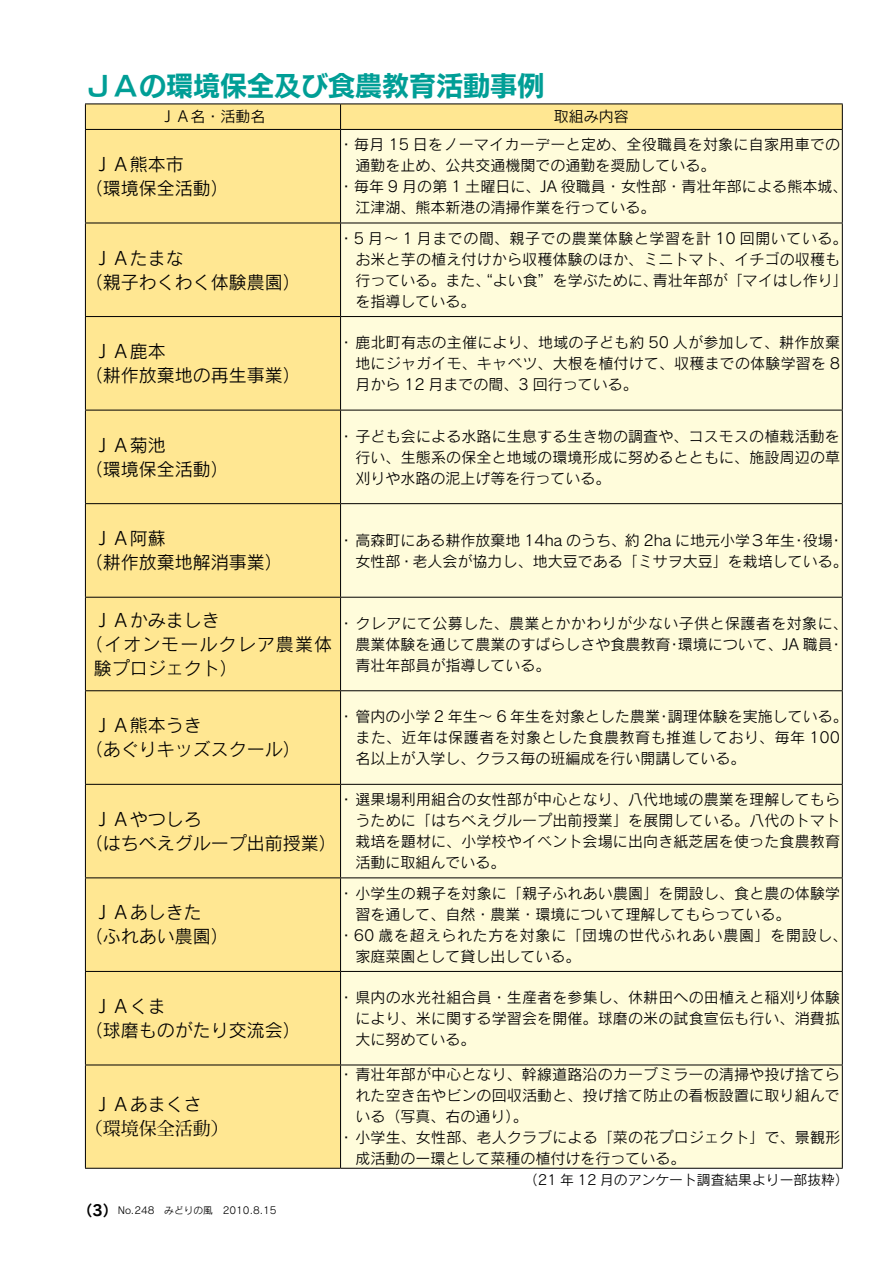
<style>
.page{position:relative;width:893px;height:1263px;background:#fff}
.page>*{position:absolute;margin:0;border:0;box-sizing:border-box;transform-origin:0 0}
.t1{font:27px "New Rodin Pro B";color:#009e96}
.t2{font:18px/24px "Rodin Pro M";color:#000}
.t3{font:18px "Rodin Pro M";letter-spacing:.06em;color:#000}
.t4{font:18px "Koz Min Pro";color:#000}
.t5{font:15px/21px "Rodin Pro M";letter-spacing:.01em;color:#000}
.t6{font:15px/21px "Rodin Pro M";letter-spacing:.03em;color:#000;text-align:right}
.t7{font:15px "Rodin Pro M";letter-spacing:.035em;color:#000}
.t8{font:15px "Rodin Pro M";letter-spacing:.045em;color:#000}
.t9{font:15px "Rodin Pro B";color:#000}
.t10{font:13.8px "Rodin Pro M";color:#000}
.t11{font:9.75px "Rodin Pro M";color:#000}
</style>
<div class="page">
<div style="left:86px;top:130px;width:254px;height:1038px;background:#ffe792"></div>
<div style="left:341px;top:130px;width:501px;height:1038px;background:#fffcdb"></div>
<svg style="left:85px;top:104px;width:758px;height:25px;background:#f9e18e"></svg>
<hr style="left:85px;top:129px;width:256px;height:1px;background:#000">
<hr style="left:85px;top:130px;width:1px;height:93px;background:#000">
<hr style="left:341px;top:129px;width:502px;height:1px;background:#000">
<hr style="left:340px;top:130px;width:1px;height:93px;background:#000">
<hr style="left:842px;top:130px;width:1px;height:93px;background:#000">
<hr style="left:85px;top:223px;width:256px;height:1px;background:#000">
<hr style="left:85px;top:223px;width:1px;height:93px;background:#000">
<hr style="left:341px;top:223px;width:502px;height:1px;background:#000">
<hr style="left:340px;top:223px;width:1px;height:93px;background:#000">
<hr style="left:842px;top:223px;width:1px;height:93px;background:#000">
<hr style="left:85px;top:316px;width:256px;height:1px;background:#000">
<hr style="left:85px;top:317px;width:1px;height:93px;background:#000">
<hr style="left:341px;top:316px;width:502px;height:1px;background:#000">
<hr style="left:340px;top:317px;width:1px;height:93px;background:#000">
<hr style="left:842px;top:317px;width:1px;height:93px;background:#000">
<hr style="left:85px;top:410px;width:256px;height:1px;background:#000">
<hr style="left:85px;top:410px;width:1px;height:93px;background:#000">
<hr style="left:341px;top:410px;width:502px;height:1px;background:#000">
<hr style="left:340px;top:410px;width:1px;height:93px;background:#000">
<hr style="left:842px;top:410px;width:1px;height:93px;background:#000">
<hr style="left:85px;top:503px;width:256px;height:1px;background:#000">
<hr style="left:85px;top:504px;width:1px;height:93px;background:#000">
<hr style="left:341px;top:503px;width:502px;height:1px;background:#000">
<hr style="left:340px;top:504px;width:1px;height:93px;background:#000">
<hr style="left:842px;top:504px;width:1px;height:93px;background:#000">
<hr style="left:85px;top:597px;width:256px;height:1px;background:#000">
<hr style="left:85px;top:598px;width:1px;height:92px;background:#000">
<hr style="left:341px;top:597px;width:502px;height:1px;background:#000">
<hr style="left:340px;top:598px;width:1px;height:92px;background:#000">
<hr style="left:842px;top:598px;width:1px;height:92px;background:#000">
<hr style="left:85px;top:690px;width:256px;height:1px;background:#000">
<hr style="left:85px;top:691px;width:1px;height:93px;background:#000">
<hr style="left:341px;top:690px;width:502px;height:1px;background:#000">
<hr style="left:340px;top:691px;width:1px;height:93px;background:#000">
<hr style="left:842px;top:691px;width:1px;height:93px;background:#000">
<hr style="left:85px;top:784px;width:256px;height:1px;background:#000">
<hr style="left:85px;top:785px;width:1px;height:92px;background:#000">
<hr style="left:341px;top:784px;width:502px;height:1px;background:#000">
<hr style="left:340px;top:785px;width:1px;height:92px;background:#000">
<hr style="left:842px;top:785px;width:1px;height:92px;background:#000">
<hr style="left:85px;top:877px;width:256px;height:1px;background:#000">
<hr style="left:85px;top:878px;width:1px;height:93px;background:#000">
<hr style="left:341px;top:877px;width:502px;height:1px;background:#000">
<hr style="left:340px;top:878px;width:1px;height:93px;background:#000">
<hr style="left:842px;top:878px;width:1px;height:93px;background:#000">
<hr style="left:85px;top:971px;width:256px;height:1px;background:#000">
<hr style="left:85px;top:972px;width:1px;height:92px;background:#000">
<hr style="left:341px;top:971px;width:502px;height:1px;background:#000">
<hr style="left:340px;top:972px;width:1px;height:92px;background:#000">
<hr style="left:842px;top:972px;width:1px;height:92px;background:#000">
<hr style="left:85px;top:1064px;width:256px;height:1px;background:#000">
<hr style="left:85px;top:1065px;width:1px;height:103px;background:#000">
<hr style="left:341px;top:1064px;width:502px;height:1px;background:#000">
<hr style="left:340px;top:1065px;width:1px;height:103px;background:#000">
<hr style="left:842px;top:1065px;width:1px;height:103px;background:#000">
<hr style="left:85px;top:1168px;width:256px;height:1px;background:#000">
<hr style="left:341px;top:1168px;width:502px;height:1px;background:#000">
<h1 class="t1" style="left:85px;top:63px;width:460px">ＪＡの環境保全及び食農教育活動事例</h1>
<p class="t5" style="left:160px;top:106px;width:106px">ＪＡ名・活動名</p>
<p class="t2" style="left:85px;top:152px;width:145px;text-indent:9px">ＪＡ熊本市<br>（環境保全活動(</p>
<p class="t2" style="left:85px;top:245px;width:217px;text-indent:9px">ＪＡたまな<br>（親子わくわく体験農園(</p>
<p class="t5" style="left:554px;top:106px;width:76px">取組み内容</p>
<p class="t5" style="left:339px;top:134px;width:503px">・毎月 15 日をノーマイカーデーと定め、全役職員を対象に自家用車での</p>
<p class="t5" style="left:355px;top:155px;width:361px">通勤を止め、公共交通機関での通勤を奨励している。</p>
<p class="t5" style="left:339px;top:176px;width:510px">・毎年 9 月の第 1 土曜日に、JA 役職員・女性部・青壮年部による熊本城、</p>
<p class="t5" style="left:355px;top:197px;width:301px">江津湖、熊本新港の清掃作業を行っている。</p>
<p class="t7" style="left:339px;top:229px;width:510px">・5 月～ 1 月までの間、親子での農業体験と学習を計 10 回開いている。</p>
<p class="t5" style="left:355px;top:248px;width:486px">お米と芋の植え付けから収穫体験のほか、ミニトマト、イチゴの収穫も</p>
<p class="t5" style="left:653px;top:269px;width:196px">青壮年部が「マイはし作り「</p>
<p class="t5" style="left:355px;top:269px;width:304px">行っている。また、“よい食”を学ぶために、を指導している。</p>
<p class="t2" style="left:85px;top:339px;width:217px;text-indent:9px">ＪＡ鹿本<br>（耕作放棄地の再生事業(</p>
<p class="t5" style="left:355px;top:331px;width:486px;text-align:justify;text-indent:-16px">・鹿北町有志の主催により、地域の子ども約 50 人が参加して、耕作放棄地にジャガイモ、キャベツ、大根を植付けて、収穫までの体験学習を 8月から 12 月までの間、3 回行っている。</p>
<p class="t2" style="left:85px;top:432px;width:145px;text-indent:9px">ＪＡ菊池<br>（環境保全活動(</p>
<p class="t5" style="left:355px;top:425px;width:486px;text-align:justify;text-indent:-16px">・子ども会による水路に生息する生き物の調査や、コスモスの植栽活動を行い、生態系の保全と地域の環境形成に努めるとともに、施設周辺の草刈りや水路の泥上げ等を行っている。</p>
<p class="t2" style="left:85px;top:526px;width:199px;text-indent:9px">ＪＡ阿蘇<br>（耕作放棄地解消事業(</p>
<p class="t5" style="left:829px;top:529px;width:16px">・</p>
<p class="t5" style="left:355px;top:529px;width:494px;text-indent:-16px">・高森町にある耕作放棄地 14ha のうち、約 2ha に地元小学３年生<br>女性部・老人会が協力し、地大豆である「ミサヲ大豆」を栽培している。</p>
<p class="t5" style="left:803px;top:529px;width:31px">役場</p>
<p class="t5" style="left:791px;top:529px;width:16px">・</p>
<p class="t2" style="left:94px;top:607px;width:127px">ＪＡかみましき</p>
<p class="t3" style="left:85px;top:632px;width:249px">（イオンモールクレア農業体</p>
<p class="t2" style="left:94px;top:655px;width:145px">験プロジェクト(</p>
<p class="t2" style="left:85px;top:713px;width:217px;text-indent:9px">ＪＡ熊本うき<br>（あぐりキッズスクール(</p>
<p class="t2" style="left:85px;top:806px;width:253px;text-indent:9px">ＪＡやつしろ<br>（はちべえグループ出前授業(</p>
<p class="t2" style="left:85px;top:900px;width:145px;text-indent:9px">ＪＡあしきた<br>（ふれあい農園(</p>
<p class="t6" style="left:339px;top:612px;width:510px">・クレアにて公募した、農業とかかわりが少ない子供と保護者を対象に、・</p>
<p class="t5" style="left:355px;top:633px;width:316px">農業体験を通じて農業のすばらしさや食農教育青壮年部員が指導している。</p>
<p class="t5" style="left:678px;top:633px;width:156px">環境について、JA 職員</p>
<p class="t5" style="left:667px;top:633px;width:16px">・</p>
<p class="t5" style="left:355px;top:705px;width:486px;text-indent:-16px">・管内の小学 2 年生～ 6 年生を対象とした農業<br>また、近年は保護者を対象とした食農教育も推進しており、毎年 100名以上が入学し、クラス毎の班編成を行い開講している。</p>
<p class="t5" style="left:668px;top:705px;width:181px">調理体験を実施している。</p>
<p class="t5" style="left:656px;top:705px;width:16px">・</p>
<p class="t5" style="left:355px;top:788px;width:486px;text-align:justify;text-indent:-16px">・選果場利用組合の女性部が中心となり、八代地域の農業を理解してもらうために「はちべえグループ出前授業」を展開している。八代のトマト栽培を題材に、小学校やイベント会場に出向き紙芝居を使った食農教育活動に取組んでいる。</p>
<p class="t5" style="left:339px;top:882px;width:503px">・小学生の親子を対象に「親子ふれあい農園」を開設し、食と農の体験学</p>
<p class="t5" style="left:355px;top:903px;width:436px">習を通して、自然・農業・環境について理解してもらっている。</p>
<p class="t8" style="left:339px;top:925px;width:510px">・60 歳を超えられた方を対象に「団塊の世代ふれあい農園」を開設し、</p>
<p class="t5" style="left:355px;top:945px;width:226px">家庭菜園として貸し出している。</p>
<p class="t2" style="left:85px;top:993px;width:217px;text-indent:9px">ＪＡくま<br>（球磨ものがたり交流会(</p>
<p class="t5" style="left:355px;top:986px;width:486px;text-align:justify;text-indent:-16px">・県内の水光社組合員・生産者を参集し、休耕田への田植えと稲刈り体験により、米に関する学習会を開催。球磨の米の試食宣伝も行い、消費拡大に努めている。</p>
<p class="t2" style="left:94px;top:1092px;width:109px">ＪＡあまくさ</p>
<p class="t4" style="left:85px;top:1116px;width:145px">（環境保全活動(</p>
<p class="t9" style="left:78px;top:1201px;width:42px">（3）</p>
<p class="t11" style="left:118px;top:1204px;width:97px">No.248　みどりの風</p>
<p class="t11" style="left:223px;top:1204px;width:55px">2010.8.15</p>
<p class="t5" style="left:339px;top:1063px;width:503px">・青壮年部が中心となり、幹線道路沿のカーブミラーの清掃や投げ捨てら</p>
<p class="t5" style="left:355px;top:1084px;width:486px">れた空き缶やビンの回収活動と、投げ捨て防止の看板設置に取り組んで</p>
<p class="t5" style="left:355px;top:1105px;width:174px">いる（写真、右の通り。(</p>
<p class="t5" style="left:339px;top:1126px;width:503px">・小学生、女性部、老人クラブによる「菜の花プロジェクト」で、景観形</p>
<p class="t5" style="left:355px;top:1147px;width:331px">成活動の一環として菜種の植付けを行っている。</p>
<p class="t10" style="left:524px;top:1171px;width:326px">（21 年 12 月のアンケート調査結果より一部抜粋(</p>
</div>
